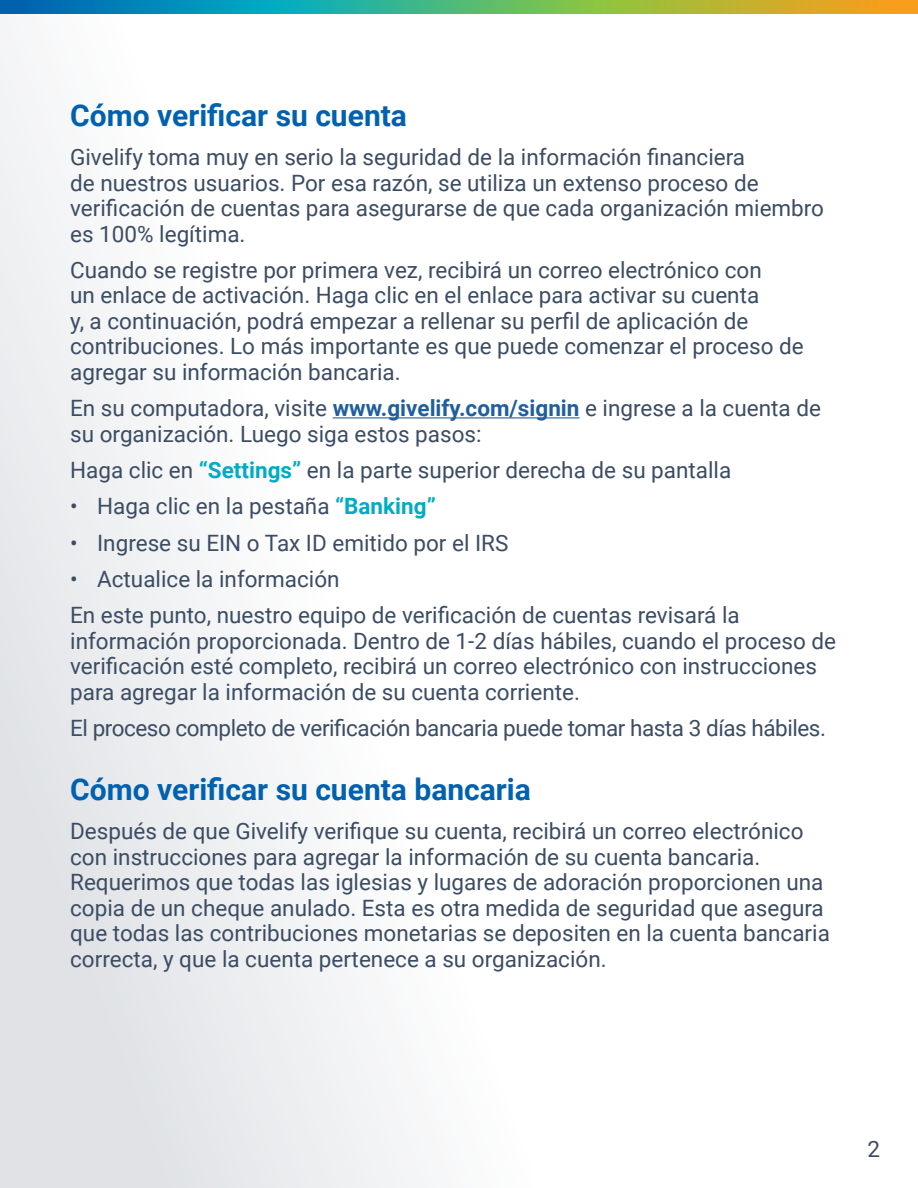
<style>
.page{position:relative;width:918px;height:1188px;background:#fff}
.page>*{position:absolute;margin:0;border:0;box-sizing:border-box;transform-origin:0 0}
.t1{font:700 30px "Roboto";color:#0061af}
.t2{font:22.5px/25.5px "Roboto";color:#3b4c63}
.t3{font:22.5px "Roboto";letter-spacing:-.02em;color:#3b4c63}
.s1{font-weight:700;color:#215e9e}
.s2{font-weight:700;color:#00acc4}
</style>
<div class="page">
<div style="left:0;top:14px;width:532px;height:1174px;background:linear-gradient(to right,#e8eaec,#fff)"></div>
<hr style="left:333px;top:417px;width:247px;height:1px;background:#215e9e">
<svg style="left:0;top:0;width:918px;height:13px;background:#5ea574"></svg>
<h1 class="t1" style="left:70px;top:94px;width:338px">Cómo verificar su cuenta</h1>
<p class="t2" style="left:70px;top:144px;width:755px">Givelify toma muy en serio la seguridad de la información financiera<br>de nuestros usuarios. Por esa razón, se utiliza un extenso proceso de verificación de cuentas para asegurarse de que cada organización miembro es 100% legítima.</p>
<p class="t2" style="left:70px;top:256px;width:735px">Cuando se registre por primera vez, recibirá un correo electrónico con<br>un enlace de activación. Haga clic en el enlace para activar su cuenta<br>y, a continuación, podrá empezar a rellenar su perfil de aplicación de contribuciones. Lo más importante es que puede comenzar el proceso de agregar su información bancaria.</p>
<p class="t2" style="left:70px;top:395px;width:752px">En su computadora, visite <span class="s1">www.givelify.com/signin</span> e ingrese a la cuenta de su organización. Luego siga estos pasos:</p>
<p class="t2" style="left:70px;top:456px;width:663px">Haga clic en <span class="s2">“Settings”</span> en la parte superior derecha de su pantalla</p>
<p class="t2" style="left:70px;top:493px;width:367px">• Haga clic en la pestaña <span class="s2">“Banking”</span></p>
<p class="t2" style="left:70px;top:529px;width:440px">• Ingrese su EIN o Tax ID emitido por el IRS</p>
<p class="t2" style="left:70px;top:560px;width:671px;line-height:36.3px">• Actualice la información<br>En este punto, nuestro equipo de verificación de cuentas revisará la</p>
<p class="t2" style="left:70px;top:627px;width:767px">información proporcionada. Dentro de 1-2 días hábiles, cuando el proceso de verificación esté completo, recibirá un correo electrónico con instrucciones para agregar la información de su cuenta corriente.</p>
<p class="t3" style="left:70px;top:712px;width:757px">El proceso completo de verificación bancaria puede tomar hasta 3 días hábiles.</p>
<h1 class="t1" style="left:70px;top:768px;width:462px">Cómo verificar su cuenta bancaria</h1>
<p class="t2" style="left:70px;top:818px;width:761px">Después de que Givelify verifique su cuenta, recibirá un correo electrónico con instrucciones para agregar la información de su cuenta bancaria.<br>Requerimos que todas las iglesias y lugares de adoración proporcionen una copia de un cheque anulado. Esta es otra medida de seguridad que asegura que todas las contribuciones monetarias se depositen en la cuenta bancaria correcta, y que la cuenta pertenece a su organización.</p>
<p class="t2" style="left:868px;top:1136px;width:14px">2</p>
</div>
